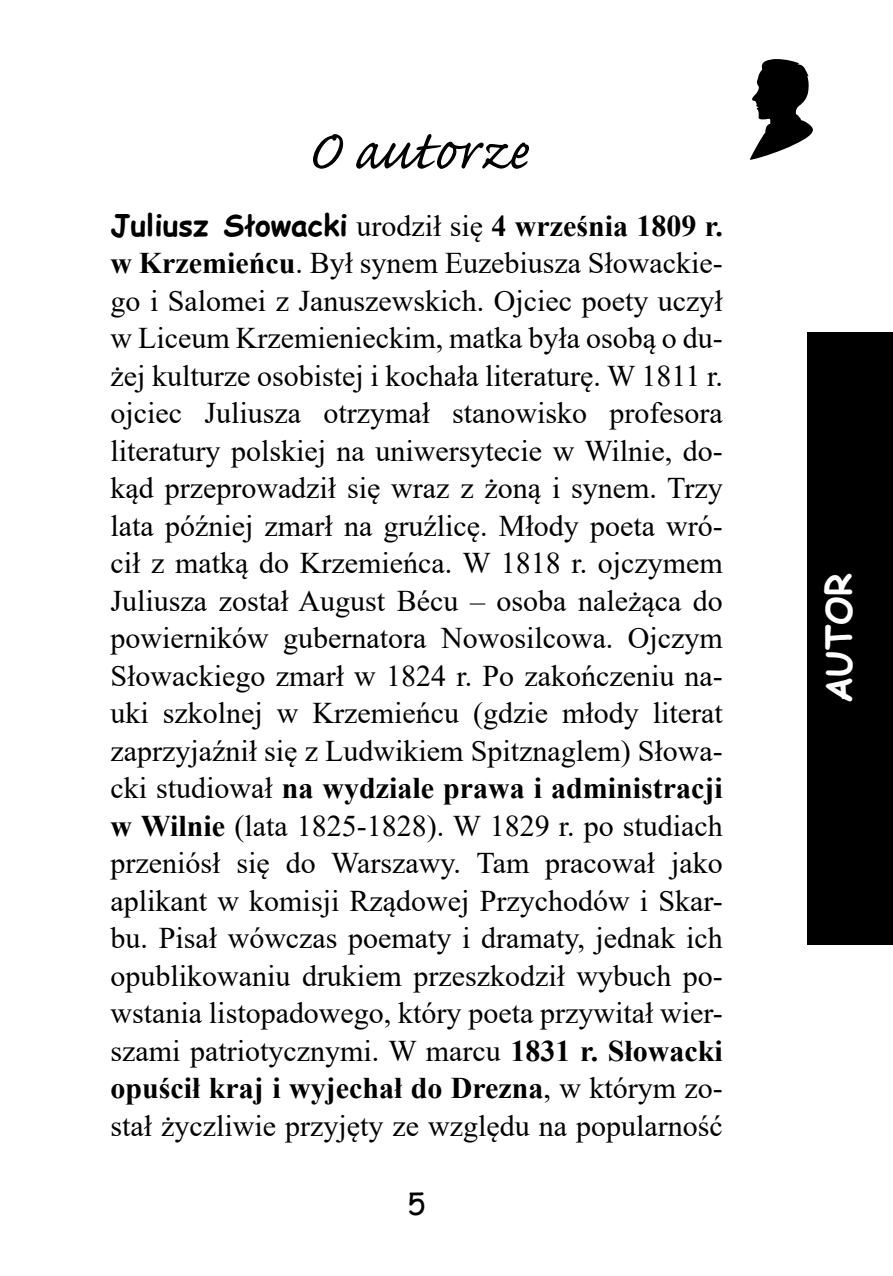
<style>
.page{position:relative;width:893px;height:1276px;background:#fff}
.page>*{position:absolute;margin:0;border:0;box-sizing:border-box;transform-origin:0 0}
.Rozdzial{font:72px "Caflisch Script Pro";letter-spacing:.005em;color:#000}
.t1{font:700 36px "Comic Sans MS";color:#fff}
.pisanie{font:30px/37.5px "Times New Roman";color:#000;text-align:justify}
.t2{font:30px "Comic Sans MS";color:#000}
.s1{font-family:"Comic Sans MS";font-weight:700}
.s2{font-weight:700}
</style>
<div class="page">
<div style="left:808px;top:332px;width:85px;height:612px;background:#000"></div>
<svg style="left:750px;top:59px;width:63px;height:101px"></svg>
<p class="Rozdzial" style="left:307px;top:113px;width:224px">O autorze</p>
<p class="pisanie" style="left:111px;top:206px;width:614px"><span class="s1">Juliusz Słowacki</span> urodził się <span class="s2">4 września 1809 r. w Krzemieńcu</span>. Był synem Euzebiusza Słowackie&shy;go i Salomei z Januszewskich. Ojciec poety uczył w Liceum Krzemienieckim, matka była osobą o du&shy;żej kulturze osobistej i kochała literaturę. W 1811 r. ojciec Juliusza otrzymał stanowisko profesora literatury polskiej na uniwersytecie w Wilnie, do&shy;kąd przeprowadził się wraz z żoną i synem. Trzy lata później zmarł na gruźlicę. Młody poeta wró&shy;cił z matką do Krzemieńca. W 1818 r. ojczymem Juliusza został August Bécu – osoba należąca do powierników gubernatora Nowosilcowa. Ojczym Słowackiego zmarł w 1824 r. Po zakończeniu na&shy;uki szkolnej w Krzemieńcu (gdzie młody literat zaprzyjaźnił się z Ludwikiem Spitznaglem) Słowa&shy;cki studiował <span class="s2">na wydziale prawa i administracji w Wilnie</span> (lata 1825-1828). W 1829 r. po studiach przeniósł się do Warszawy. Tam pracował jako aplikant w komisji Rządowej Przychodów i Skar&shy;bu. Pisał wówczas poematy i dramaty, jednak ich opublikowaniu drukiem przeszkodził wybuch po&shy;wstania listopadowego, który poeta przywitał wier&shy;szami patriotycznymi. W marcu <span class="s2">1831 r. Słowacki opuścił kraj i wyjechał do Drezna</span>, w którym zo&shy;stał życzliwie przyjęty ze względu na popularność</p>
<p class="t2" style="left:408px;top:1181px;width:20px">5</p>
<p class="t1" style="left:812px;top:703px;width:131px;rotate:-90deg">AUTOR</p>
</div>
